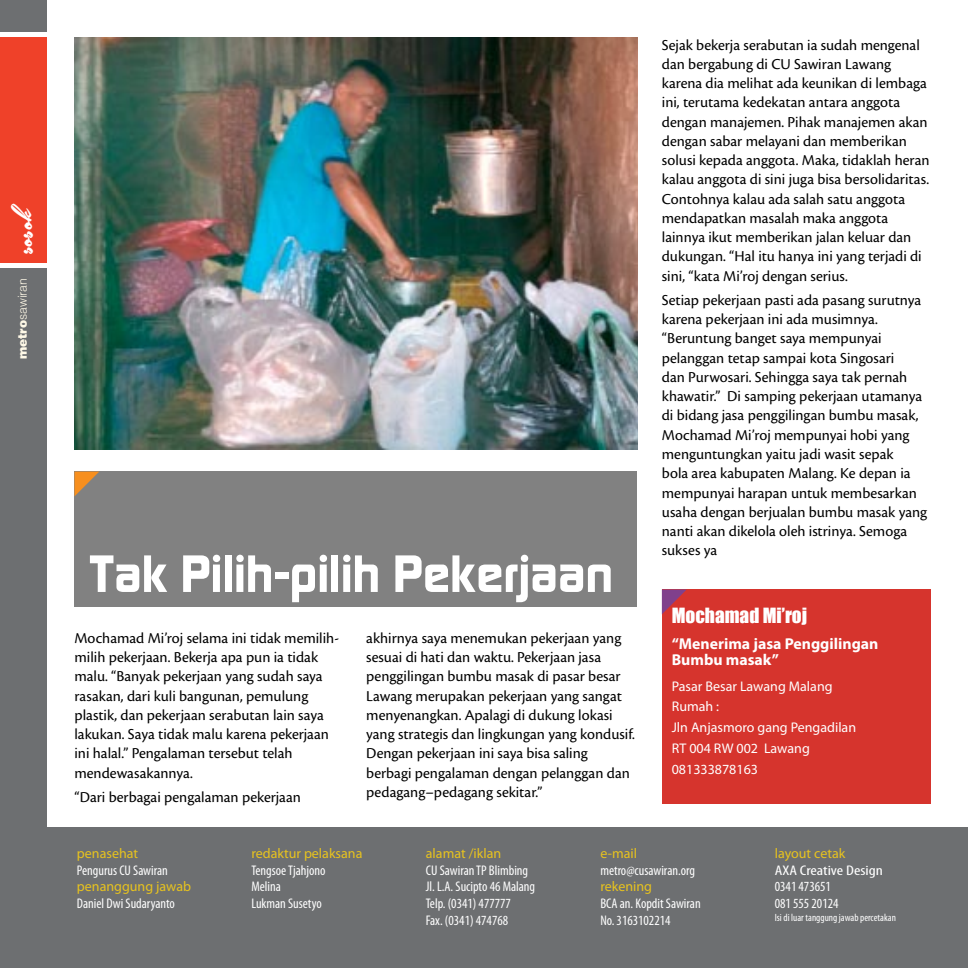
<style>
.page{position:relative;width:968px;height:968px;background:#fff}
.page>*{position:absolute;margin:0;border:0;box-sizing:border-box;transform-origin:0 0}
.Judul{font:700 50.75px "Danley";color:#fff}
.t1{font:36.75px "Southern Aire Personal Use Only";color:#fff}
.Gagas_nama{font:19.25px "Impact";color:#fff}
.paragraf_isi{font:15.75px/19.2px "Cronos Pro";color:#000}
.gagas_Keterangan{font:700 15.75px/15.8px "Myriad Pro";color:#fff}
.redaksi{font:condensed 14px "Myriad Pro";color:#fff}
.gagas_alamat{font:14px "Myriad Pro";color:#fff}
.redaksi_jabatan{font:14px "Myriad Pro";color:#e8c31e}
.redaksi-2{font:condensed 14px "Myriad Pro";color:#fff;scale:1.26 1}
.t2{font:300 12.25px "Helvetica LT Std";color:#fff9e7}
.redaksi-3{font:condensed 10.5px "Myriad Pro";color:#fff}
.s1{font-weight:900}
</style>
<div class="page">
<div style="left:661px;top:589px;width:269px;height:215px;background:#d6342d"></div>
<svg style="left:661px;top:589px;width:25px;height:25px"></svg>
<div style="left:74px;top:471px;width:563px;height:135px;background:#818181"></div>
<svg style="left:74px;top:471px;width:25px;height:25px"></svg>
<img style="left:74px;top:37px;width:563px;height:412px">
<div style="left:0;top:268px;width:47px;height:699px;background:#6d6f71"></div>
<div style="left:0;top:0;width:47px;height:32px;background:#6d6f71"></div>
<div style="left:0;top:37px;width:47px;height:226px;background:#ef4129"></div>
<div style="left:0;top:827px;width:967px;height:140px;background:#6d6f71"></div>
<p class="t1" style="left:5px;top:253px;width:52px;rotate:-90deg">sosok</p>
<p class="t2" style="left:15px;top:359px;width:83px;rotate:-90deg"><span class="s1">metro</span>sawiran</p>
<p class="Judul" style="left:89px;top:543px;width:525px">Tak Pilih-pilih Pekerjaan</p>
<p class="paragraf_isi" style="left:74px;top:628px;width:266px">Mochamad Mi’roj selama ini tidak memilih&shy;milih pekerjaan. Bekerja apa pun ia tidak malu. “Banyak pekerjaan yang sudah saya rasakan, dari kuli bangunan, pemulung plastik, dan pekerjaan serabutan lain saya lakukan. Saya tidak malu karena pekerjaan ini halal.” Pengalaman tersebut telah mendewasakannya.</p>
<p class="paragraf_isi" style="left:74px;top:787px;width:228px">“Dari berbagai pengalaman pekerjaan</p>
<p class="paragraf_isi" style="left:366px;top:628px;width:270px">akhirnya saya menemukan pekerjaan yang sesuai di hati dan waktu. Pekerjaan jasa penggilingan bumbu masak di pasar besar Lawang merupakan pekerjaan yang sangat menyenangkan. Apalagi di dukung lokasi yang strategis dan lingkungan yang kondusif.<br>Dengan pekerjaan ini saya bisa saling berbagi pengalaman dengan pelanggan dan pedagang–pedagang sekitar.”</p>
<p class="paragraf_isi" style="left:661px;top:35px;width:269px">Sejak bekerja serabutan ia sudah mengenal dan bergabung di CU Sawiran Lawang karena dia melihat ada keunikan di lembaga ini, terutama kedekatan antara anggota dengan manajemen. Pihak manajemen akan dengan sabar melayani dan memberikan solusi kepada anggota. Maka, tidaklah heran kalau anggota di sini juga bisa bersolidaritas.<br>Contohnya kalau ada salah satu anggota mendapatkan masalah maka anggota lainnya ikut memberikan jalan keluar dan dukungan. “Hal itu hanya ini yang terjadi di sini, “kata Mi’roj dengan serius.</p>
<p class="paragraf_isi" style="left:661px;top:290px;width:267px">Setiap pekerjaan pasti ada pasang surutnya karena pekerjaan ini ada musimnya. “Beruntung banget saya mempunyai pelanggan tetap sampai kota Singosari<br>dan Purwosari. Sehingga saya tak pernah khawatir.” Di samping pekerjaan utamanya di bidang jasa penggilingan bumbu masak, Mochamad Mi’roj mempunyai hobi yang menguntungkan yaitu jadi wasit sepak<br>bola area kabupaten Malang. Ke depan ia mempunyai harapan untuk membesarkan usaha dengan berjualan bumbu masak yang nanti akan dikelola oleh istrinya. Semoga sukses ya</p>
<p class="Gagas_nama" style="left:671px;top:601px;width:137px">Mochamad Mi’roj</p>
<p class="gagas_Keterangan" style="left:671px;top:635px;width:208px">“Menerima jasa Penggilingan<br>Bumbu masak”</p>
<p class="gagas_alamat" style="left:671px;top:677px;width:162px">Pasar Besar Lawang Malang</p>
<p class="gagas_alamat" style="left:671px;top:698px;width:49px">Rumah :</p>
<p class="gagas_alamat" style="left:671px;top:718px;width:186px">Jln Anjasmoro gang Pengadilan</p>
<p class="gagas_alamat" style="left:671px;top:739px;width:139px">RT 004 RW 002 Lawang</p>
<p class="gagas_alamat" style="left:671px;top:760px;width:88px">081333878163</p>
<p class="redaksi_jabatan" style="left:77px;top:844px;width:63px">penasehat</p>
<p class="redaksi" style="left:77px;top:861px;width:92px">Pengurus CU Sawiran</p>
<p class="redaksi_jabatan" style="left:77px;top:877px;width:116px">penanggung jawab</p>
<p class="redaksi" style="left:77px;top:894px;width:100px">Daniel Dwi Sudaryanto</p>
<p class="redaksi_jabatan" style="left:251px;top:844px;width:112px">redaktur pelaksana</p>
<p class="redaksi" style="left:251px;top:861px;width:76px">Tengsoe Tjahjono</p>
<p class="redaksi" style="left:251px;top:878px;width:31px">Melina</p>
<p class="redaksi" style="left:251px;top:894px;width:72px">Lukman Susetyo</p>
<p class="redaksi_jabatan" style="left:426px;top:844px;width:77px">alamat /iklan</p>
<p class="redaksi" style="left:426px;top:861px;width:104px">CU Sawiran TP Blimbing</p>
<p class="redaksi" style="left:426px;top:878px;width:111px">Jl. L.A. Sucipto 46 Malang</p>
<p class="redaksi" style="left:426px;top:894px;width:87px">Telp. (0341) 477777</p>
<p class="redaksi" style="left:426px;top:911px;width:84px">Fax. (0341) 474768</p>
<p class="redaksi_jabatan" style="left:600px;top:844px;width:38px">e-mail</p>
<p class="redaksi" style="left:600px;top:861px;width:96px">metro@cusawiran.org</p>
<p class="redaksi_jabatan" style="left:600px;top:877px;width:53px">rekening</p>
<p class="redaksi" style="left:600px;top:894px;width:102px">BCA an. Kopdit Sawiran</p>
<p class="redaksi" style="left:600px;top:911px;width:72px">No. 3163102214</p>
<p class="redaksi_jabatan" style="left:774px;top:844px;width:72px">layout cetak</p>
<p class="redaksi-2" style="left:774px;top:861px;width:87px">AXA Creative Design</p>
<p class="redaksi" style="left:774px;top:878px;width:58px">0341 473651</p>
<p class="redaksi" style="left:774px;top:894px;width:65px">081 555 20124</p>
<p class="redaksi-3" style="left:774px;top:910px;width:123px">Isi di luar tanggung jawab percetakan</p>
</div>
